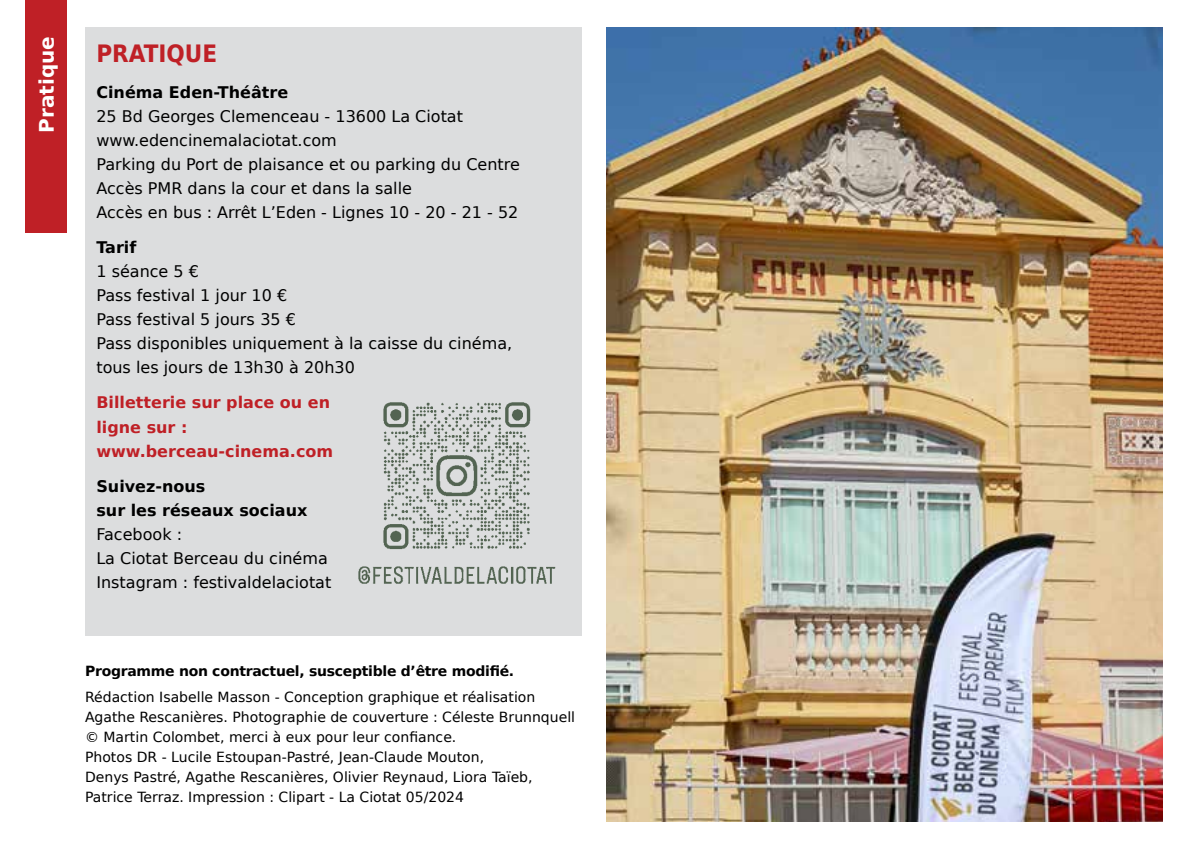
<style>
.page{position:relative;width:1191px;height:851px;background:#fff}
.page>*{position:absolute;margin:0;border:0;box-sizing:border-box;transform-origin:0 0}
.t1{font:700 24px "DejaVu Sans Condensed";color:#bf2026}
.t2{font:700 20px "DejaVu Sans";color:#fff}
.t3{font:16px/24px "DejaVu Sans";color:#000}
.t4{font:700 16px/24px "DejaVu Sans";color:#000}
.t5{font:700 16px/24px "DejaVu Sans";color:#bf2026}
.t6{font:14px/20px "DejaVu Sans";color:#000}
.t7{font:700 14px "DejaVu Sans";letter-spacing:-.02em;color:#000}
</style>
<div class="page">
<div style="left:85px;top:27px;width:496px;height:608px;background:#dcddde"></div>
<img style="left:359px;top:402px;width:197px;height:182px">
<div style="left:26px;top:0;width:41px;height:232px;background:#bf2026"></div>
<img style="left:607px;top:28px;width:555px;height:793px">
<p class="t2" style="left:30px;top:133px;width:98px;rotate:-90deg">Pratique</p>
<h1 class="t1" style="left:96px;top:34px;width:122px">PRATIQUE</h1>
<p class="t4" style="left:96px;top:79px;width:193px">Cinéma Eden-Théâtre</p>
<p class="t3" style="left:96px;top:103px;width:425px">25 Bd Georges Clemenceau - 13600 La Ciotat www.edencinemalaciotat.com<br>Parking du Port de plaisance et ou parking du Centre Accès PMR dans la cour et dans la salle<br>Accès en bus : Arrêt L’Eden - Lignes 10 - 20 - 21 - 52</p>
<p class="t4" style="left:96px;top:235px;width:42px">Tarif</p>
<p class="t3" style="left:96px;top:259px;width:417px">1 séance 5 €<br>Pass festival 1 jour 10 €<br>Pass festival 5 jours 35 €<br>Pass disponibles uniquement à la caisse du cinéma, tous les jours de 13h30 à 20h30</p>
<p class="t5" style="left:96px;top:390px;width:238px">Billetterie sur place ou en ligne sur : www.berceau-cinema.com</p>
<p class="t4" style="left:96px;top:473px;width:212px">Suivez-nous<br>sur les réseaux sociaux</p>
<p class="t3" style="left:96px;top:521px;width:236px">Facebook :<br>La Ciotat Berceau du cinéma<br>Instagram : festivaldelaciotat</p>
<p class="t7" style="left:85px;top:659px;width:431px">Programme non contractuel, susceptible d’être modifié.</p>
<p class="t6" style="left:85px;top:686px;width:491px">Rédaction Isabelle Masson - Conception graphique et réalisation Agathe Rescanières. Photographie de couverture : Céleste Brunnquell © Martin Colombet, merci à eux pour leur confiance.<br>Photos DR - Lucile Estoupan-Pastré, Jean-Claude Mouton,<br>Denys Pastré, Agathe Rescanières, Olivier Reynaud, Liora Taïeb, Patrice Terraz. Impression : Clipart - La Ciotat 05/2024</p>
</div>
